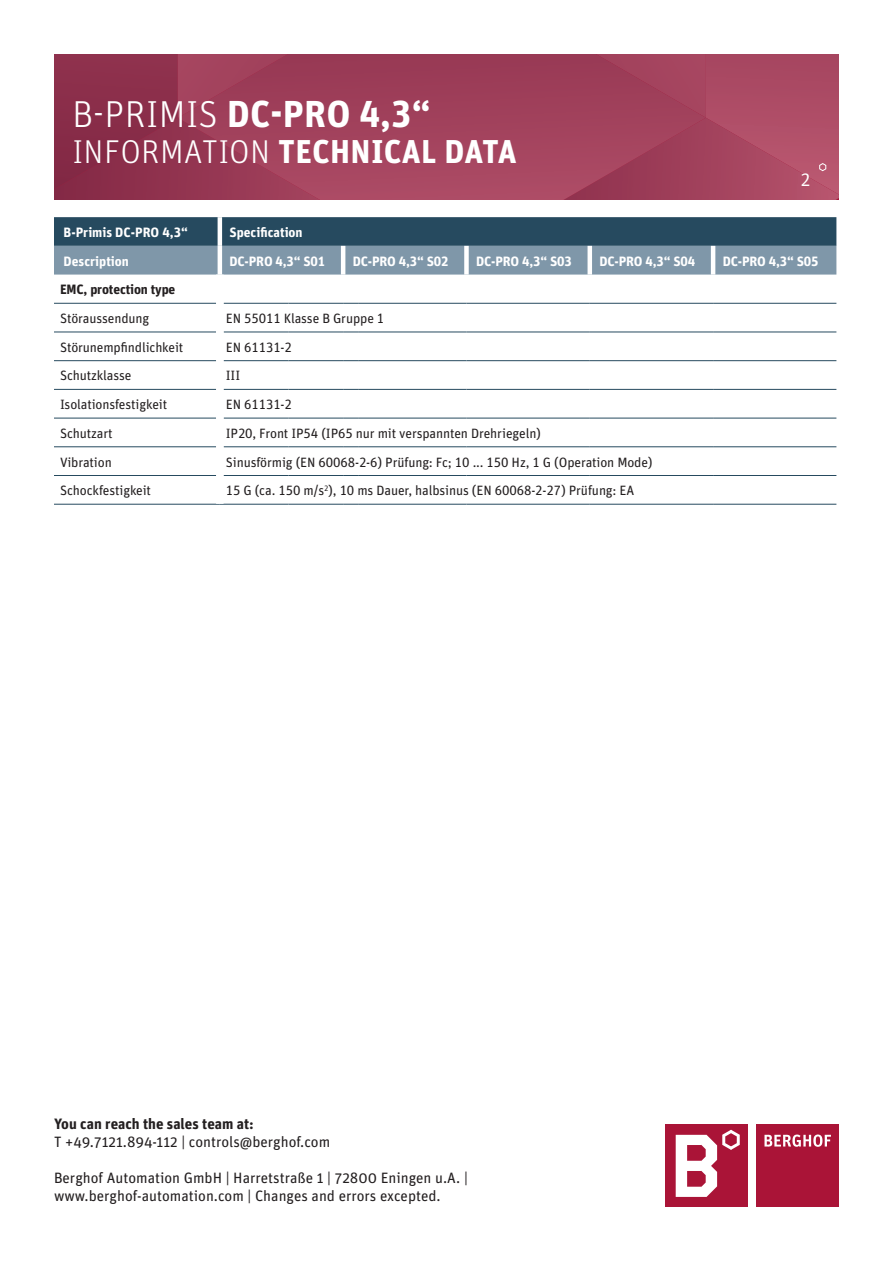
<style>
.page{position:relative;width:893px;height:1263px;background:#fff}
.page>*{position:absolute;margin:0;border:0;box-sizing:border-box;transform-origin:0 0}
.t1{font:700 37.5px "Unit Pro";color:#fff}
.t2{font:700 33px "Unit Pro";letter-spacing:.01em;color:#fff}
.t3{font:18px "Unit Slab Pro";color:#fff}
.t4{font:15px/18px "Unit Pro";color:#231f20}
.t5{font:700 15px "Unit Pro";color:#231f20}
.t6{font:13.5px "Unit Pro";letter-spacing:-.01em;color:#231f20}
.t7{font:700 13.5px "Unit Pro";color:#fff}
.t8{font:700 13.5px "Unit Pro";letter-spacing:-.01em;color:#231f20}
.s1{font-weight:300}
</style>
<div class="page">
<div style="left:665px;top:1124px;width:83px;height:83px;background:#aa1437"></div>
<svg style="left:676px;top:1130px;width:64px;height:67px"></svg>
<div style="left:756px;top:1124px;width:83px;height:83px;background:#aa1437"></div>
<svg style="left:764px;top:1134px;width:67px;height:13px"></svg>
<svg style="left:54px;top:54px;width:785px;height:145px;background:#9f3f5a"></svg>
<svg style="left:54px;top:217px;width:782px;height:58px;background:#547185"></svg>
<hr style="left:54px;top:303px;width:162px;height:1px;background:#264a5f">
<hr style="left:224px;top:303px;width:65px;height:1px;background:#264a5f">
<hr style="left:289px;top:303px;width:54px;height:1px;background:#264a5f">
<svg style="left:343px;top:303px;width:16px;height:1px"></svg>
<hr style="left:359px;top:303px;width:107px;height:1px;background:#264a5f">
<hr style="left:466px;top:303px;width:124px;height:1px;background:#264a5f">
<hr style="left:590px;top:303px;width:123px;height:1px;background:#264a5f">
<hr style="left:713px;top:303px;width:123px;height:1px;background:#264a5f">
<hr style="left:54px;top:332px;width:162px;height:1px;background:#264a5f">
<hr style="left:224px;top:332px;width:65px;height:1px;background:#264a5f">
<hr style="left:289px;top:332px;width:54px;height:1px;background:#264a5f">
<svg style="left:343px;top:332px;width:16px;height:1px"></svg>
<hr style="left:359px;top:332px;width:107px;height:1px;background:#264a5f">
<hr style="left:466px;top:332px;width:124px;height:1px;background:#264a5f">
<hr style="left:590px;top:332px;width:123px;height:1px;background:#264a5f">
<hr style="left:713px;top:332px;width:123px;height:1px;background:#264a5f">
<hr style="left:54px;top:360px;width:162px;height:1px;background:#264a5f">
<hr style="left:224px;top:360px;width:65px;height:1px;background:#264a5f">
<hr style="left:289px;top:360px;width:54px;height:1px;background:#264a5f">
<svg style="left:343px;top:360px;width:16px;height:1px"></svg>
<hr style="left:359px;top:360px;width:107px;height:1px;background:#264a5f">
<hr style="left:466px;top:360px;width:124px;height:1px;background:#264a5f">
<hr style="left:590px;top:360px;width:123px;height:1px;background:#264a5f">
<hr style="left:713px;top:360px;width:123px;height:1px;background:#264a5f">
<hr style="left:54px;top:389px;width:162px;height:1px;background:#264a5f">
<hr style="left:224px;top:389px;width:65px;height:1px;background:#264a5f">
<hr style="left:289px;top:389px;width:54px;height:1px;background:#264a5f">
<svg style="left:343px;top:389px;width:16px;height:1px"></svg>
<hr style="left:359px;top:389px;width:107px;height:1px;background:#264a5f">
<hr style="left:466px;top:389px;width:124px;height:1px;background:#264a5f">
<hr style="left:590px;top:389px;width:123px;height:1px;background:#264a5f">
<hr style="left:713px;top:389px;width:123px;height:1px;background:#264a5f">
<hr style="left:54px;top:418px;width:162px;height:1px;background:#264a5f">
<hr style="left:224px;top:418px;width:65px;height:1px;background:#264a5f">
<hr style="left:289px;top:418px;width:54px;height:1px;background:#264a5f">
<svg style="left:343px;top:418px;width:16px;height:1px"></svg>
<hr style="left:359px;top:418px;width:107px;height:1px;background:#264a5f">
<hr style="left:466px;top:418px;width:124px;height:1px;background:#264a5f">
<hr style="left:590px;top:418px;width:123px;height:1px;background:#264a5f">
<hr style="left:713px;top:418px;width:123px;height:1px;background:#264a5f">
<hr style="left:54px;top:446px;width:162px;height:1px;background:#264a5f">
<hr style="left:224px;top:446px;width:65px;height:1px;background:#264a5f">
<hr style="left:289px;top:446px;width:54px;height:1px;background:#264a5f">
<svg style="left:343px;top:446px;width:16px;height:1px"></svg>
<hr style="left:359px;top:446px;width:107px;height:1px;background:#264a5f">
<hr style="left:466px;top:446px;width:124px;height:1px;background:#264a5f">
<hr style="left:590px;top:446px;width:123px;height:1px;background:#264a5f">
<hr style="left:713px;top:446px;width:123px;height:1px;background:#264a5f">
<hr style="left:54px;top:475px;width:162px;height:1px;background:#264a5f">
<hr style="left:224px;top:475px;width:65px;height:1px;background:#264a5f">
<hr style="left:289px;top:475px;width:54px;height:1px;background:#264a5f">
<svg style="left:343px;top:475px;width:16px;height:1px"></svg>
<hr style="left:359px;top:475px;width:107px;height:1px;background:#264a5f">
<hr style="left:466px;top:475px;width:124px;height:1px;background:#264a5f">
<hr style="left:590px;top:475px;width:123px;height:1px;background:#264a5f">
<hr style="left:713px;top:475px;width:123px;height:1px;background:#264a5f">
<hr style="left:54px;top:504px;width:166px;height:1px;background:#264a5f">
<hr style="left:220px;top:504px;width:69px;height:1px;background:#264a5f">
<hr style="left:289px;top:504px;width:54px;height:1px;background:#264a5f">
<svg style="left:343px;top:504px;width:16px;height:1px"></svg>
<hr style="left:359px;top:504px;width:107px;height:1px;background:#264a5f">
<hr style="left:466px;top:504px;width:124px;height:1px;background:#264a5f">
<hr style="left:590px;top:504px;width:123px;height:1px;background:#264a5f">
<hr style="left:713px;top:504px;width:123px;height:1px;background:#264a5f">
<hr style="left:218px;top:217px;width:4px;height:29px;background:#fff">
<hr style="left:218px;top:246px;width:4px;height:29px;background:#fff">
<hr style="left:341px;top:246px;width:4px;height:29px;background:#fff">
<div style="left:464px;top:246px;width:5px;height:29px;background:#fff"></div>
<div style="left:587px;top:246px;width:5px;height:29px;background:#fff"></div>
<hr style="left:711px;top:246px;width:4px;height:29px;background:#fff">
<p class="t1" style="left:72px;top:87px;width:359px"><span class="s1">B-PRIMIS</span> DC-PRO 4,3“</p>
<p class="t2" style="left:72px;top:127px;width:446px"><span class="s1">INFORMATION</span> TECHNICAL DATA</p>
<p class="t3" style="left:801px;top:168px;width:11px">2</p>
<p class="t7" style="left:64px;top:222px;width:126px">B-Primis DC-PRO 4,3“</p>
<p class="t7" style="left:229px;top:222px;width:75px">Specification</p>
<p class="t7" style="left:64px;top:251px;width:67px">Description</p>
<p class="t7" style="left:229px;top:251px;width:97px">DC-PRO 4,3“ S01</p>
<p class="t7" style="left:353px;top:251px;width:97px">DC-PRO 4,3“ S02</p>
<p class="t7" style="left:476px;top:251px;width:97px">DC-PRO 4,3“ S03</p>
<p class="t7" style="left:599px;top:251px;width:97px">DC-PRO 4,3“ S04</p>
<p class="t7" style="left:723px;top:251px;width:97px">DC-PRO 4,3“ S05</p>
<p class="t8" style="left:60px;top:280px;width:117px">EMC, protection type</p>
<p class="t6" style="left:60px;top:309px;width:91px">Störaussendung</p>
<p class="t6" style="left:226px;top:309px;width:160px">EN 55011 Klasse B Gruppe 1</p>
<p class="t6" style="left:60px;top:338px;width:125px">Störunempfindlichkeit</p>
<p class="t6" style="left:226px;top:338px;width:68px">EN 61131-2</p>
<p class="t6" style="left:60px;top:366px;width:73px">Schutzklasse</p>
<p class="t6" style="left:226px;top:366px;width:16px">III</p>
<p class="t6" style="left:60px;top:395px;width:109px">Isolationsfestigkeit</p>
<p class="t6" style="left:226px;top:395px;width:68px">EN 61131-2</p>
<p class="t6" style="left:60px;top:424px;width:54px">Schutzart</p>
<p class="t6" style="left:226px;top:424px;width:317px">IP20, Front IP54 (IP65 nur mit verspannten Drehriegeln)</p>
<p class="t6" style="left:60px;top:452px;width:53px">Vibration</p>
<p class="t6" style="left:226px;top:452px;width:428px">Sinusförmig (EN 60068-2-6) Prüfung: Fc; 10 ... 150 Hz, 1 G (Operation Mode)</p>
<p class="t6" style="left:60px;top:481px;width:93px">Schockfestigkeit</p>
<p class="t6" style="left:226px;top:481px;width:410px">15 G (ca. 150 m/s<sup>2</sup>), 10 ms Dauer, halbsinus (EN 60068-2-27) Prüfung: EA</p>
<p class="t5" style="left:54px;top:1113px;width:201px">You can reach the sales team at:</p>
<p class="t4" style="left:54px;top:1132px;width:278px">T +49.7121.894-112 | controls@berghof.com</p>
<p class="t4" style="left:54px;top:1168px;width:415px">Berghof Automation GmbH | Harretstraße 1 | 72800 Eningen u.A. | www.berghof-automation.com | Changes and errors excepted.</p>
</div>
